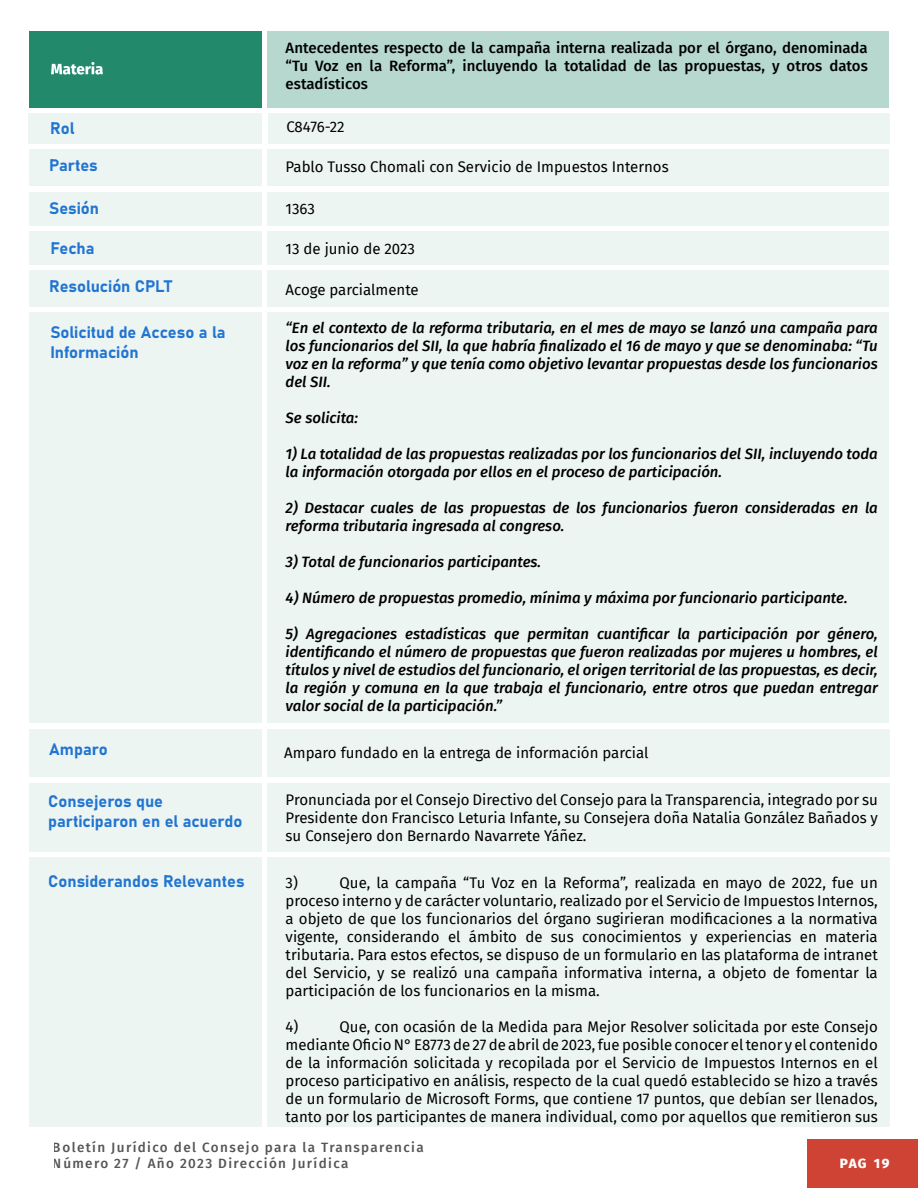
<style>
.page{position:relative;width:918px;height:1188px;background:#fff}
.page>*{position:absolute;margin:0;border:0;box-sizing:border-box;transform-origin:0 0}
.t1{font:16.5px/19.8px "Bahnschrift";color:#2175d1}
.t2{font:15px/18px "Fira Sans";color:#000;text-align:justify}
.t3{font:italic 500 15px/18px "Fira Sans";color:#000;text-align:justify}
.t4{font:500 15px/18px "Fira Sans";color:#000;text-align:justify}
.t5{font:500 13.5px/16.2px "Fira Sans";letter-spacing:.1em;color:#000}
.t6{font:800 13.5px "Fira Sans";color:#fff}
</style>
<div class="page">
<div style="left:807px;top:1140px;width:111px;height:48px;background:#ce4333"></div>
<div style="left:30px;top:31px;width:232px;height:77px;background:#23896b"></div>
<div style="left:267px;top:31px;width:622px;height:77px;background:#b6d8ce"></div>
<svg style="left:51px;top:62px;width:52px;height:13px"></svg>
<div style="left:28px;top:113px;width:234px;height:31px;background:#edf5f3"></div>
<div style="left:268px;top:113px;width:622px;height:31px;background:#edf5f3"></div>
<div style="left:29px;top:149px;width:232px;height:36px;background:#edf5f3"></div>
<div style="left:267px;top:149px;width:622px;height:36px;background:#edf5f3"></div>
<div style="left:29px;top:192px;width:232px;height:34px;background:#edf5f3"></div>
<div style="left:267px;top:192px;width:622px;height:34px;background:#edf5f3"></div>
<div style="left:29px;top:270px;width:232px;height:37px;background:#edf5f3"></div>
<div style="left:267px;top:270px;width:622px;height:37px;background:#edf5f3"></div>
<div style="left:29px;top:729px;width:232px;height:48px;background:#edf5f3"></div>
<div style="left:267px;top:729px;width:623px;height:48px;background:#edf5f3"></div>
<div style="left:29px;top:783px;width:232px;height:68px;background:#edf5f3"></div>
<div style="left:267px;top:783px;width:623px;height:68px;background:#edf5f3"></div>
<div style="left:29px;top:232px;width:232px;height:33px;background:#edf5f3"></div>
<div style="left:267px;top:232px;width:622px;height:33px;background:#edf5f3"></div>
<div style="left:29px;top:312px;width:232px;height:411px;background:#edf5f3"></div>
<div style="left:267px;top:312px;width:622px;height:411px;background:#edf5f3"></div>
<div style="left:29px;top:857px;width:232px;height:270px;background:#edf5f3"></div>
<div style="left:267px;top:857px;width:623px;height:270px;background:#edf5f3"></div>
<p class="t1" style="left:50px;top:117px;width:26px">Rol</p>
<p class="t1" style="left:49px;top:154px;width:50px">Partes</p>
<p class="t1" style="left:49px;top:197px;width:51px">Sesión</p>
<p class="t1" style="left:50px;top:237px;width:46px">Fecha</p>
<p class="t1" style="left:49px;top:276px;width:124px">Resolución CPLT</p>
<p class="t1" style="left:50px;top:321px;width:177px">Solicitud de Acceso a la<br>Información</p>
<p class="t1" style="left:49px;top:738px;width:60px">Amparo</p>
<p class="t1" style="left:48px;top:790px;width:196px">Consejeros que participaron en el acuerdo</p>
<p class="t1" style="left:48px;top:870px;width:198px">Considerandos Relevantes</p>
<p class="t4" style="left:286px;top:38px;width:584px">Antecedentes respecto de la campaña interna realizada por el órgano, denominada “Tu Voz en la Reforma”, incluyendo la totalidad de las propuestas, y otros datos estadísticos</p>
<p class="t2" style="left:286px;top:117px;width:60px">C8476-22</p>
<p class="t2" style="left:286px;top:157px;width:385px">Pablo Tusso Chomali con Servicio de Impuestos Internos</p>
<p class="t2" style="left:286px;top:200px;width:31px">1363</p>
<p class="t2" style="left:286px;top:239px;width:131px">13 de junio de 2023</p>
<p class="t2" style="left:286px;top:281px;width:135px">Acoge parcialmente</p>
<p class="t3" style="left:286px;top:319px;width:594px">“En el contexto de la reforma tributaria, en el mes de mayo se lanzó una campaña para los funcionarios del SII, la que habría finalizado el 16 de mayo y que se denominaba: “Tu voz en la reforma” y que tenía como objetivo levantar propuestas desde los funcionarios del SII.</p>
<p class="t3" style="left:286px;top:409px;width:74px">Se solicita:</p>
<p class="t3" style="left:286px;top:445px;width:594px">1) La totalidad de las propuestas realizadas por los funcionarios del SII, incluyendo toda la información otorgada por ellos en el proceso de participación.</p>
<p class="t3" style="left:286px;top:499px;width:594px">2) Destacar cuales de las propuestas de los funcionarios fueron consideradas en la reforma tributaria ingresada al congreso.</p>
<p class="t3" style="left:286px;top:553px;width:257px">3) Total de funcionarios participantes.</p>
<p class="t3" style="left:286px;top:589px;width:564px">4) Número de propuestas promedio, mínima y máxima por funcionario participante.</p>
<p class="t3" style="left:286px;top:625px;width:594px">5) Agregaciones estadísticas que permitan cuantificar la participación por género, identificando el número de propuestas que fueron realizadas por mujeres u hombres, el títulos y nivel de estudios del funcionario, el origen territorial de las propuestas, es decir, la región y comuna en la que trabaja el funcionario, entre otros que puedan entregar valor social de la participación.”</p>
<p class="t2" style="left:284px;top:744px;width:366px">Amparo fundado en la entrega de información parcial</p>
<p class="t2" style="left:286px;top:790px;width:594px">Pronunciada por el Consejo Directivo del Consejo para la Transparencia, integrado por su Presidente don Francisco Leturia Infante, su Consejera doña Natalia González Bañados y su Consejero don Bernardo Navarrete Yáñez.</p>
<p class="t2" style="left:286px;top:874px;width:14px">3)</p>
<p class="t2" style="left:286px;top:874px;width:594px;text-indent:54px">Que, la campaña “Tu Voz en la Reforma”, realizada en mayo de 2022, fue un proceso interno y de carácter voluntario, realizado por el Servicio de Impuestos Internos, a objeto de que los funcionarios del órgano sugirieran modificaciones a la normativa vigente, considerando el ámbito de sus conocimientos y experiencias en materia tributaria. Para estos efectos, se dispuso de un formulario en las plataforma de intranet del Servicio, y se realizó una campaña informativa interna, a objeto de fomentar la participación de los funcionarios en la misma.</p>
<p class="t2" style="left:286px;top:1018px;width:14px">4)</p>
<p class="t2" style="left:286px;top:1018px;width:594px;text-indent:54px">Que, con ocasión de la Medida para Mejor Resolver solicitada por este Consejo mediante Oficio N° E8773 de 27 de abril de 2023, fue posible conocer el tenor y el contenido de la información solicitada y recopilada por el Servicio de Impuestos Internos en el proceso participativo en análisis, respecto de la cual quedó establecido se hizo a través de un formulario de Microsoft Forms, que contiene 17 puntos, que debían ser llenados, tanto por los participantes de manera individual, como por aquellos que remitieron sus</p>
<p class="t5" style="left:53px;top:1139px;width:372px">Boletín Jurídico del Consejo para la Transparencia<br>Número 27 / Año 2023 Dirección Jurídica</p>
<p class="t6" style="left:840px;top:1151px;width:51px">PAG 19</p>
</div>
